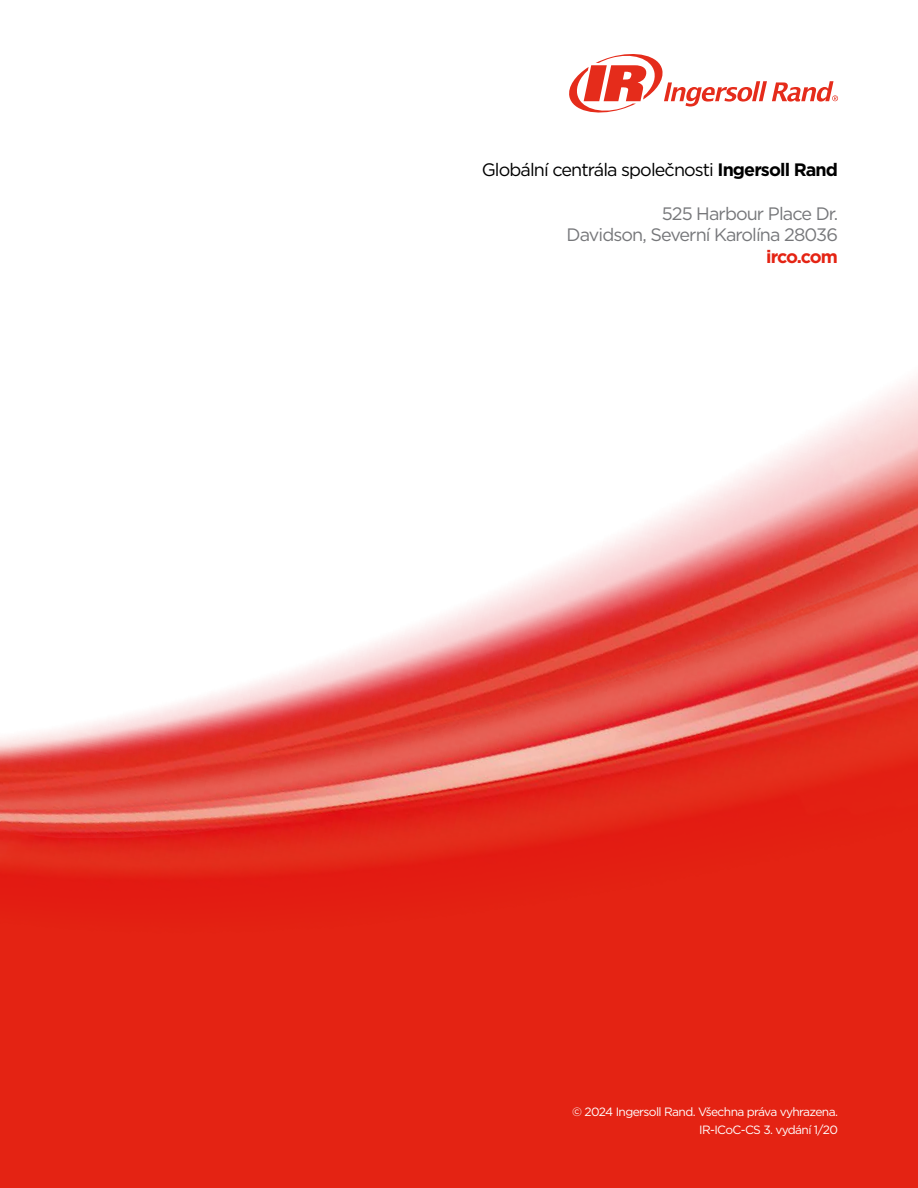
<style>
.page{position:relative;width:918px;height:1188px;background:#fff}
.page>*{position:absolute;margin:0;border:0;box-sizing:border-box;transform-origin:0 0}
.t1{font:18px/21.6px "Gotham";letter-spacing:-.05em;color:#76777a;text-align:right}
.t2{font:18px "Gotham";letter-spacing:-.05em;color:#000}
.t3{font:700 18px "Gotham";letter-spacing:-.065em;color:#e42313}
.t4{font:12px/18px "Gotham";letter-spacing:-.05em;color:#fff;text-align:right}
.s1{font-weight:700}
</style>
<div class="page">
<img style="left:0;top:98px;width:918px;height:1090px">
<svg style="left:569px;top:54px;width:269px;height:58px"></svg>
<h1 class="t2" style="left:482px;top:159px;width:358px">Globální centrála společnosti <span class="s1">Ingersoll Rand</span></h1>
<h1 class="t1" style="left:567px;top:202px;width:273px">525 Harbour Place Dr.<br>Davidson, Severní Karolína 28036</h1>
<h1 class="t3" style="left:766px;top:244px;width:73px">irco.com</h1>
<p class="t4" style="left:572px;top:1102px;width:267px">© 2024 Ingersoll Rand. Všechna práva vyhrazena.<br>IR-ICoC-CS 3. vydání 1/20</p>
</div>
